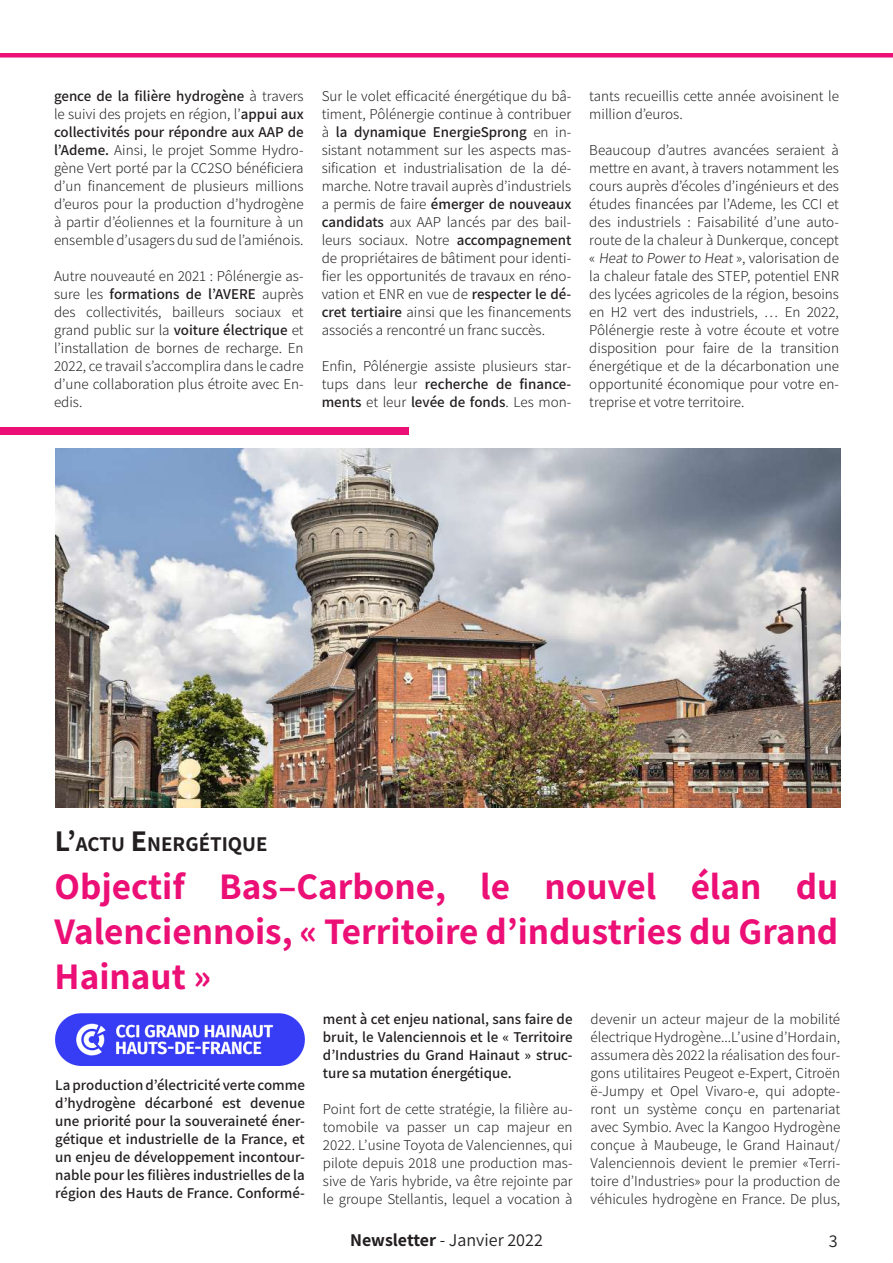
<style>
.page{position:relative;width:893px;height:1263px;background:#fff}
.page>*{position:absolute;margin:0;border:0;box-sizing:border-box;transform-origin:0 0}
.t1{font:700 37.5px/45px "Assistant";color:#eb0f76;text-align:justify}
.t2{font:700 21px "Assistant";color:#231f20}
.t3{font:18px "Assistant";color:#231f20}
.t4{font:300 15px/18px "Assistant";color:#231f20;text-align:justify}
.t5{font:600 15px/18px "Assistant";color:#231f20;text-align:justify}
.s1{font-weight:600}
.s2{font-size:30px}
.s3{font-weight:700}
</style>
<div class="page">
<div style="left:0;top:53px;width:893px;height:5px;background:#eb0f76"></div>
<div style="left:0;top:427px;width:408px;height:7px;background:#eb0f76"></div>
<img style="left:55px;top:449px;width:785px;height:359px">
<img style="left:55px;top:1013px;width:250px;height:53px">
<p class="t4" style="left:54px;top:86px;width:251px"><span class="s1">gence de la filière hydrogène</span> à travers le suivi des projets en région, l’<span class="s1">appui aux collectivités pour répondre aux AAP de l’Ademe.</span> Ainsi, le projet Somme Hydro&shy;gène Vert porté par la CC2SO bénéficiera d’un financement de plusieurs millions d’euros pour la production d’hydrogène à partir d’éoliennes et la fourniture à un ensemble d’usagers du sud de l’amiénois.</p>
<p class="t4" style="left:54px;top:266px;width:251px">Autre nouveauté en 2021 : Pôlénergie as&shy;sure les <span class="s1">formations de l’AVERE</span> auprès des collectivités, bailleurs sociaux et grand public sur la <span class="s1">voiture électrique</span> et l’installation de bornes de recharge. En 2022, ce travail s’accomplira dans le cadre d’une collaboration plus étroite avec En&shy;edis.</p>
<p class="t4" style="left:322px;top:86px;width:251px">Sur le volet efficacité énergétique du bâ&shy;timent, Pôlénergie continue à contribuer à <span class="s1">la dynamique EnergieSprong</span> en in&shy;sistant notamment sur les aspects mas&shy;sification et industrialisation de la dé&shy;marche. Notre travail auprès d’industriels a permis de faire <span class="s1">émerger de nouveaux candidats</span> aux AAP lancés par des bail&shy;leurs sociaux. Notre <span class="s1">accompagnement </span>de propriétaires de bâtiment pour identi&shy;fier les opportunités de travaux en réno&shy;vation et ENR en vue de <span class="s1">respecter le dé&shy;cret tertiaire</span> ainsi que les financements associés a rencontré un franc succès.</p>
<p class="t4" style="left:322px;top:356px;width:251px">Enfin, Pôlénergie assiste plusieurs star&shy;tups dans leur <span class="s1">recherche de finance&shy;ments</span> et leur <span class="s1">levée de fonds</span>. Les mon-</p>
<p class="t4" style="left:589px;top:86px;width:251px">tants recueillis cette année avoisinent le million d’euros.</p>
<p class="t4" style="left:589px;top:140px;width:251px">Beaucoup d’autres avancées seraient à mettre en avant, à travers notamment les cours auprès d’écoles d’ingénieurs et des études financées par l’Ademe, les CCI et des industriels : Faisabilité d’une auto&shy;route de la chaleur à Dunkerque, concept « Heat to Power to Heat », valorisation de la chaleur fatale des STEP, potentiel ENR des lycées agricoles de la région, besoins en H2 vert des industriels, … En 2022, Pôlénergie reste à votre écoute et votre disposition pour faire de la transition énergétique et de la décarbonation une opportunité économique pour votre en&shy;treprise et votre territoire.</p>
<h2 class="t2" style="left:55px;top:830px;width:214px"><span class="s2">L’</span>ACTU <span class="s2">E</span> NERGÉTIQUE</h2>
<h1 class="t1" style="left:55px;top:863px;width:785px">Objectif Bas–Carbone, le nouvel élan du Valenciennois, « Territoire d’industries du Grand Hainaut »</h1>
<p class="t5" style="left:55px;top:1075px;width:251px">La production d’électricité verte comme d’hydrogène décarboné est devenue une priorité pour la souveraineté éner&shy;gétique et industrielle de la France, et un enjeu de développement incontour&shy;nable pour les filières industrielles de la région des Hauts de France. Conformé-</p>
<p class="t5" style="left:323px;top:1010px;width:251px">ment à cet enjeu national, sans faire de bruit, le Valenciennois et le « Territoire d’Industries du Grand Hainaut » struc&shy;ture sa mutation énergétique.</p>
<p class="t4" style="left:323px;top:1100px;width:251px">Point fort de cette stratégie, la filière au&shy;tomobile va passer un cap majeur en 2022. L’usine Toyota de Valenciennes, qui pilote depuis 2018 une production mas&shy;sive de Yaris hybride, va être rejointe par le groupe Stellantis, lequel a vocation à</p>
<p class="t4" style="left:591px;top:1010px;width:251px">devenir un acteur majeur de la mobilité électrique Hydrogène...L’usine d’Hordain, assumera dès 2022 la réalisation des four&shy;gons utilitaires Peugeot e-Expert, Citroën ë-Jumpy et Opel Vivaro-e, qui adopte&shy;ront un système conçu en partenariat avec Symbio. Avec la Kangoo Hydrogène conçue à Maubeuge, le Grand Hainaut/ Valenciennois devient le premier «Terri&shy;toire d’Industries» pour la production de véhicules hydrogène en France. De plus,</p>
<p class="t3" style="left:350px;top:1227px;width:194px"><span class="s3">Newsletter</span> - Janvier 2022</p>
<p class="t3" style="left:829px;top:1228px;width:10px">3</p>
</div>
